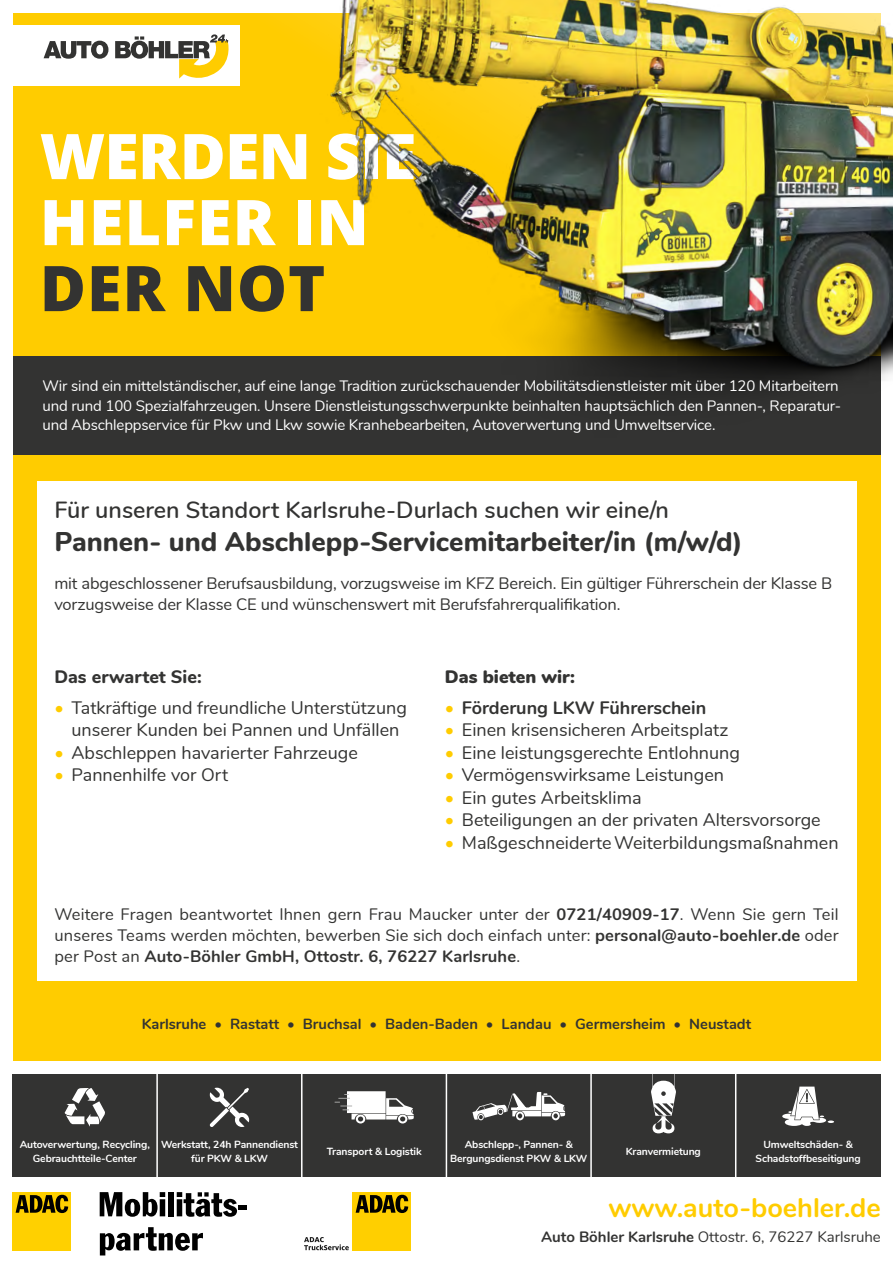
<style>
.page{position:relative;width:893px;height:1263px;background:#fff}
.page>*{position:absolute;margin:0;border:0;box-sizing:border-box;transform-origin:0 0}
.H1_-_OpenSans_60_60p{font:800 63px/66px "Open Sans";letter-spacing:.015em;color:#fff}
.H1_-_OpenSans_60_60p-2{font:800 27px "Nunito";color:#333332}
.t1{font:700 27px "Nunito";color:#fc0}
.H1_-_OpenSans_60_60p-3{font:600 23.4px "Nunito";color:#333332}
.H1_-_OpenSans_60_60p-4{font:18px/22.5px "Nunito";color:#333332;text-align:center}
.H1_-_OpenSans_60_60p-5{font:700 18px "Nunito";color:#333332}
.H1_-_OpenSans_60_60p-6{font:800 18px "Nunito";color:#333332}
.H1_-_OpenSans_60_60p-7{font:900 18px "Nunito";color:#333332}
.H1_-_OpenSans_60_60p-8{font:16.5px/21px "Nunito";letter-spacing:-.01em;color:#333332}
.H1_-_OpenSans_60_60p-9{font:15px/19.5px "Nunito";letter-spacing:-.01em;color:#fff}
.t2{font:15px "Nunito";color:#333332}
.t3{font:700 14.7px "Nunito";color:#333332}
.t4{font:700 10.35px/14.2px "Nunito";letter-spacing:-.01em;color:#fff;text-align:center}
.s1{color:#333332}
.s2{color:#fc0}
.s3{font-weight:400;color:#fc0}
.s4{font-weight:700}
</style>
<div class="page">
<div style="left:13px;top:1075px;width:144px;height:102px;background:#333332"></div>
<div style="left:157px;top:1075px;width:145px;height:102px;background:#333332"></div>
<div style="left:302px;top:1075px;width:144px;height:102px;background:#333332"></div>
<div style="left:447px;top:1075px;width:144px;height:102px;background:#333332"></div>
<div style="left:591px;top:1075px;width:144px;height:102px;background:#333332"></div>
<div style="left:736px;top:1075px;width:144px;height:102px;background:#333332"></div>
<svg style="left:472px;top:1092px;width:93px;height:29px"></svg>
<svg style="left:782px;top:1086px;width:52px;height:40px"></svg>
<svg style="left:65px;top:1088px;width:40px;height:39px"></svg>
<svg style="left:210px;top:1088px;width:39px;height:39px"></svg>
<svg style="left:651px;top:1074px;width:25px;height:59px"></svg>
<svg style="left:335px;top:1091px;width:79px;height:32px"></svg>
<hr style="left:156px;top:1074px;width:2px;height:104px;background:#fff">
<hr style="left:301px;top:1074px;width:1px;height:104px;background:#fff">
<hr style="left:590px;top:1074px;width:2px;height:104px;background:#fff">
<div style="left:13px;top:13px;width:867px;height:1047px;background:#fc0"></div>
<div style="left:1px;top:26px;width:239px;height:60px;background:#fff"></div>
<svg style="left:44px;top:41px;width:64px;height:18px"></svg>
<svg style="left:115px;top:34px;width:114px;height:45px"></svg>
<div style="left:37px;top:481px;width:819px;height:499px;background:#fff"></div>
<div style="left:13px;top:356px;width:867px;height:99px;background:#333332"></div>
<img style="left:301px;top:0;width:592px;height:443px">
<div style="left:13px;top:1192px;width:58px;height:58px;background:#ffd000"></div>
<svg style="left:16px;top:1195px;width:52px;height:18px"></svg>
<svg style="left:100px;top:1192px;width:65px;height:25px"></svg>
<div style="left:168px;top:1192px;width:6px;height:24px;background:#000"></div>
<svg style="left:177px;top:1192px;width:60px;height:25px"></svg>
<div style="left:239px;top:1205px;width:8px;height:5px;background:#000"></div>
<svg style="left:100px;top:1227px;width:103px;height:28px"></svg>
<div style="left:353px;top:1192px;width:58px;height:58px;background:#ffcf00"></div>
<svg style="left:356px;top:1195px;width:52px;height:18px"></svg>
<svg style="left:304px;top:1237px;width:45px;height:13px"></svg>
<p class="H1_-_OpenSans_60_60p" style="left:40px;top:120px;width:378px">WERDEN SIE<br>HELFER IN<br><span class="s1">DER NOT</span></p>
<p class="H1_-_OpenSans_60_60p-9" style="left:43px;top:375px;width:800px">Wir sind ein mittelständischer, auf eine lange Tradition zurückschauender Mobilitätsdienstleister mit über 120 Mitarbeitern und rund 100 Spezialfahrzeugen. Unsere Dienstleistungsschwerpunkte beinhalten hauptsächlich den Pannen-, Reparatur&shy;und Abschleppservice für Pkw und Lkw sowie Kranhebearbeiten, Autoverwertung und Umweltservice.</p>
<p class="H1_-_OpenSans_60_60p-3" style="left:54px;top:492px;width:616px">Für unseren Standort Karlsruhe-Durlach suchen wir eine/n</p>
<p class="H1_-_OpenSans_60_60p-2" style="left:54px;top:521px;width:690px">Pannen- und Abschlepp-Servicemitarbeiter/in (m/w/d)</p>
<p class="H1_-_OpenSans_60_60p-8" style="left:54px;top:571px;width:779px">mit abgeschlossener Berufsausbildung, vorzugsweise im KFZ Bereich. Ein gültiger Führerschein der Klasse B vorzugsweise der Klasse CE und wünschenswert mit Berufsfahrerqualifikation.</p>
<p class="H1_-_OpenSans_60_60p-6" style="left:54px;top:663px;width:149px">Das erwartet Sie:</p>
<p class="H1_-_OpenSans_60_60p-4" style="left:54px;top:695px;width:354px"><span class="s2">•</span> Tatkräftige und freundliche Unterstützung unserer Kunden bei Pannen und Unfällen</p>
<p class="H1_-_OpenSans_60_60p-4" style="left:54px;top:740px;width:305px"><span class="s2">•</span> Abschleppen havarierter Fahrzeuge</p>
<p class="H1_-_OpenSans_60_60p-4" style="left:54px;top:762px;width:175px"><span class="s2">•</span> Pannenhilfe vor Ort</p>
<p class="H1_-_OpenSans_60_60p-7" style="left:445px;top:663px;width:132px">Das bieten wir:</p>
<p class="H1_-_OpenSans_60_60p-5" style="left:445px;top:694px;width:263px"><span class="s3">•</span> Förderung LKW Führerschein</p>
<p class="H1_-_OpenSans_60_60p-4" style="left:445px;top:717px;width:285px"><span class="s2">•</span> Einen krisensicheren Arbeitsplatz</p>
<p class="H1_-_OpenSans_60_60p-4" style="left:445px;top:740px;width:297px"><span class="s2">•</span> Eine leistungsgerechte Entlohnung</p>
<p class="H1_-_OpenSans_60_60p-4" style="left:445px;top:762px;width:281px"><span class="s2">•</span> Vermögenswirksame Leistungen</p>
<p class="H1_-_OpenSans_60_60p-4" style="left:445px;top:785px;width:198px"><span class="s2">•</span> Ein gutes Arbeitsklima</p>
<p class="H1_-_OpenSans_60_60p-4" style="left:445px;top:807px;width:377px"><span class="s2">•</span> Beteiligungen an der privaten Altersvorsorge</p>
<p class="H1_-_OpenSans_60_60p-4" style="left:445px;top:830px;width:395px"><span class="s2">•</span> Maßgeschneiderte Weiterbildungsmaßnahmen</p>
<p class="H1_-_OpenSans_60_60p-8" style="left:54px;top:903px;width:786px;text-align:justify">Weitere Fragen beantwortet Ihnen gern Frau Maucker unter der <span class="s4">0721/40909-17</span>. Wenn Sie gern Teil unseres Teams werden möchten, bewerben Sie sich doch einfach unter: <span class="s4">personal@auto-boehler.de</span> oder per Post an <span class="s4">Auto-Böhler GmbH, Ottostr. 6, 76227 Karlsruhe</span>.</p>
<p class="t3" style="left:142px;top:1013px;width:611px">Karlsruhe • Rastatt • Bruchsal • Baden-Baden • Landau • Germersheim • Neustadt</p>
<p class="t4" style="left:450px;top:1136px;width:139px">Abschlepp-, Pannen- &amp;<br>Bergungsdienst PKW &amp; LKW</p>
<p class="t4" style="left:756px;top:1137px;width:107px">Umweltschäden- &amp;<br>Schadstoffbeseitigung</p>
<p class="t4" style="left:20px;top:1137px;width:132px">Autoverwertung, Recycling,<br>Gebrauchtteile-Center</p>
<p class="t4" style="left:161px;top:1137px;width:138px">Werkstatt, 24h Pannendienst für PKW &amp; LKW</p>
<p class="t4" style="left:327px;top:1144px;width:96px">Transport &amp; Logistik</p>
<p class="t4" style="left:626px;top:1144px;width:77px">Kranvermietung</p>
<p class="t1" style="left:608px;top:1188px;width:274px">www.auto-boehler.de</p>
<p class="t2" style="left:541px;top:1225px;width:341px"><span class="s4">Auto Böhler Karlsruhe</span> Ottostr. 6, 76227 Karlsruhe</p>
</div>
